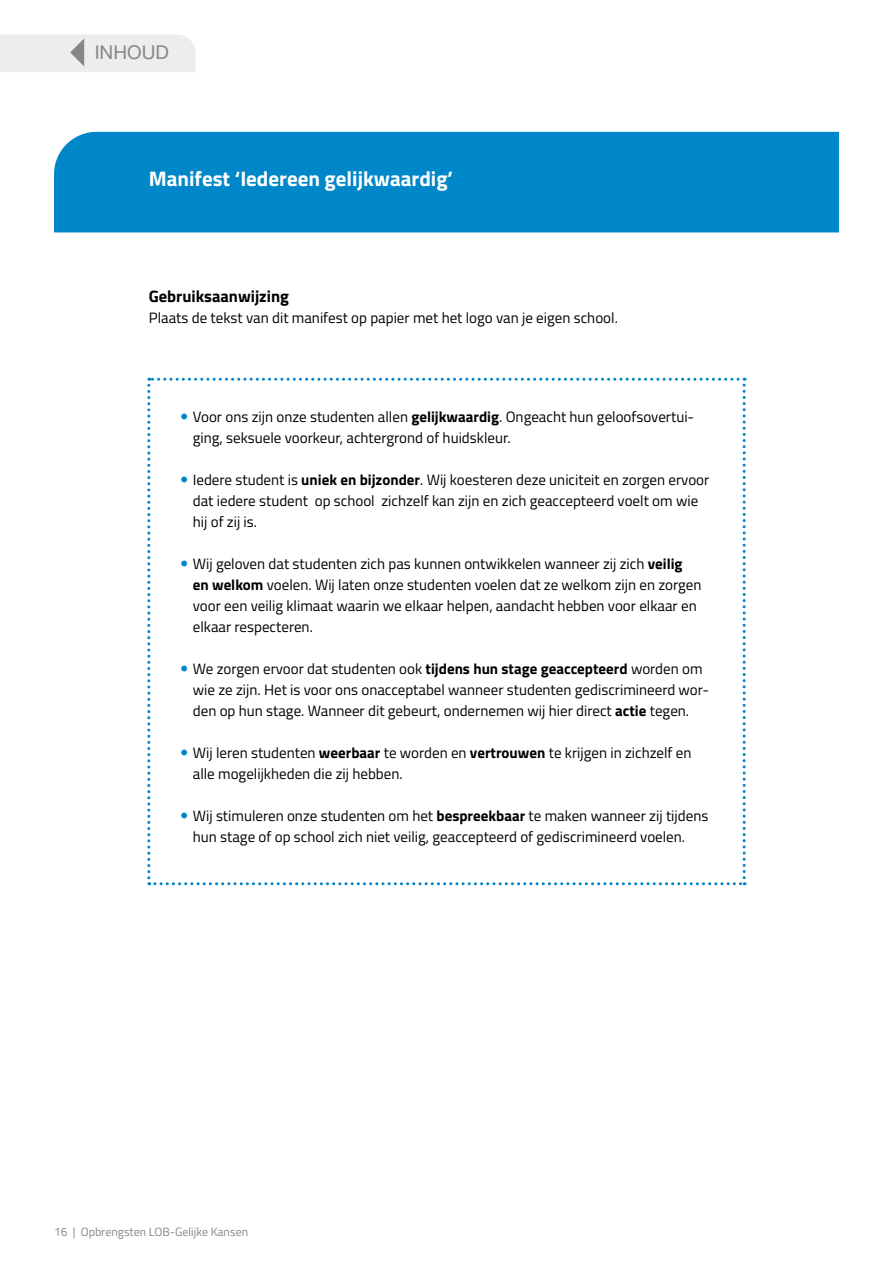
<style>
.page{position:relative;width:893px;height:1263px;background:#fff}
.page>*{position:absolute;margin:0;border:0;box-sizing:border-box;transform-origin:0 0}
.t1{font:700 21px "Titillium";color:#fff}
.t2{font:19.05px "Helvetica Neue";color:#878787}
.t3{font:700 16.5px "Titillium";color:#000}
.t4{font:15px/21px "Titillium";color:#000}
.t5{font:12px "Titillium";color:#878787}
.s1{font-weight:700}
</style>
<div class="page">
<div style="left:0;top:34px;width:196px;height:38px;background:#ededed"></div>
<div style="left:54px;top:132px;width:785px;height:100px;background:#0087c9"></div>
<svg style="left:147px;top:378px;width:599px;height:507px"></svg>
<p class="t2" style="left:95px;top:41px;width:76px">INHOUD</p>
<h1 class="t1" style="left:149px;top:162px;width:306px">Manifest ‘Iedereen gelijkwaardig’</h1>
<p class="t3" style="left:149px;top:284px;width:142px">Gebruiksaanwijzing</p>
<p class="t4" style="left:149px;top:307px;width:471px">Plaats de tekst van dit manifest op papier met het logo van je eigen school.</p>
<p class="t4" style="left:193px;top:406px;width:503px">Voor ons zijn onze studenten allen <span class="s1">gelijkwaardig</span>. Ongeacht hun geloofsovertui&shy;ging, seksuele voorkeur, achtergrond of huidskleur.</p>
<p class="t4" style="left:193px;top:469px;width:518px">Iedere student is <span class="s1">uniek en bijzonder</span>. Wij koesteren deze uniciteit en zorgen ervoor dat iedere student op school zichzelf kan zijn en zich geaccepteerd voelt om wie hij of zij is.</p>
<p class="t4" style="left:193px;top:553px;width:510px">Wij geloven dat studenten zich pas kunnen ontwikkelen wanneer zij zich <span class="s1">veilig en welkom</span> voelen. Wij laten onze studenten voelen dat ze welkom zijn en zorgen voor een veilig klimaat waarin we elkaar helpen, aandacht hebben voor elkaar en elkaar respecteren.</p>
<p class="t4" style="left:193px;top:658px;width:518px">We zorgen ervoor dat studenten ook <span class="s1">tijdens hun stage geaccepteerd</span> worden om wie ze zijn. Het is voor ons onacceptabel wanneer studenten gediscrimineerd wor&shy;den op hun stage. Wanneer dit gebeurt, ondernemen wij hier direct <span class="s1">actie</span> tegen.</p>
<p class="t4" style="left:193px;top:742px;width:500px">Wij leren studenten <span class="s1">weerbaar</span> te worden en <span class="s1">vertrouwen</span> te krijgen in zichzelf en alle mogelijkheden die zij hebben.</p>
<p class="t4" style="left:193px;top:805px;width:517px">Wij stimuleren onze studenten om het <span class="s1">bespreekbaar</span> te maken wanneer zij tijdens hun stage of op school zich niet veilig, geaccepteerd of gediscrimineerd voelen.</p>
<p class="t5" style="left:54px;top:1223px;width:196px">16 | Opbrengsten LOB-Gelijke Kansen</p>
</div>
